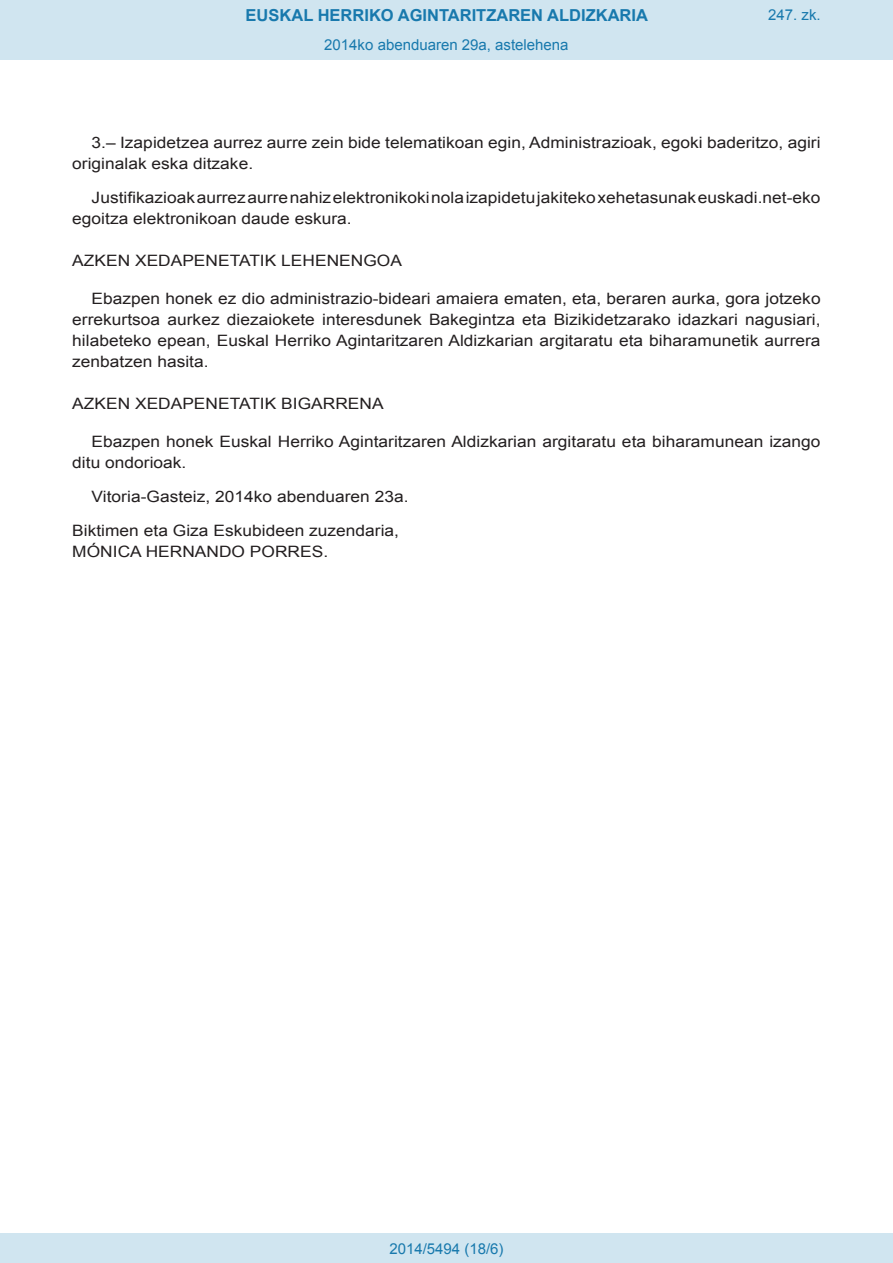
<style>
.page{position:relative;width:893px;height:1263px;background:#fff}
.page>*{position:absolute;margin:0;border:0;box-sizing:border-box;transform-origin:0 0}
.t1{font:700 16.5px "Arial";color:#1879ad}
.BOPVDetalle{font:15.6px/21px "Arial";color:#231f20;scale:1.11 1}
.BOPVDisposicion{font:15.6px "Arial";color:#231f20;scale:1.11 1}
.BOPVFirmaLugFec{font:15.6px "Arial";color:#231f20;scale:1.11 1}
.BOPVFirmaPuesto{font:15.6px "Arial";color:#231f20;scale:1.11 1}
.BOPVFirmaNombre{font:15.6px "Arial";color:#231f20;scale:1.11 1}
.Paginacion_Centro{font:15px "Arial";color:#1879ad}
</style>
<div class="page">
<div style="left:0;top:0;width:893px;height:60px;background:#d0e5f0"></div>
<div style="left:0;top:1233px;width:893px;height:30px;background:#d0e5f0"></div>
<p class="t1" style="left:246px;top:4px;width:404px">EUSKAL HERRIKO AGINTARITZAREN ALDIZKARIA</p>
<p class="Paginacion_Centro" style="left:324px;top:35px;width:246px">2014ko abenduaren 29a, astelehena</p>
<p class="Paginacion_Centro" style="left:768px;top:5px;width:54px">247. zk.</p>
<p class="BOPVDetalle" style="left:72px;top:132px;width:676px;text-indent:19px">3.– Izapidetzea aurrez aurre zein bide telematikoan egin, Administrazioak, egoki baderitzo, agiri originalak eska ditzake.</p>
<p class="BOPVDetalle" style="left:72px;top:187px;width:676px;text-indent:19px">Justifikazioak aurrez aurre nahiz elektronikoki nola izapidetu jakiteko xehetasunak euskadi.net-eko egoitza elektronikoan daude eskura.</p>
<p class="BOPVDisposicion" style="left:72px;top:250px;width:298px">AZKEN XEDAPENETATIK LEHENENGOA</p>
<p class="BOPVDetalle" style="left:72px;top:288px;width:676px;text-align:justify;text-indent:19px">Ebazpen honek ez dio administrazio-bideari amaiera ematen, eta, beraren aurka, gora jotzeko errekurtsoa aurkez diezaiokete interesdunek Bakegintza eta Bizikidetzarako idazkari nagusiari, hilabeteko epean, Euskal Herriko Agintaritzaren Aldizkarian argitaratu eta biharamunetik aurrera zenbatzen hasita.</p>
<p class="BOPVDisposicion" style="left:72px;top:394px;width:282px">AZKEN XEDAPENETATIK BIGARRENA</p>
<p class="BOPVDetalle" style="left:72px;top:432px;width:676px;text-indent:19px">Ebazpen honek Euskal Herriko Agintaritzaren Aldizkarian argitaratu eta biharamunean izango ditu ondorioak.</p>
<p class="BOPVFirmaLugFec" style="left:92px;top:486px;width:287px">Vitoria-Gasteiz, 2014ko abenduaren 23a.</p>
<p class="BOPVFirmaPuesto" style="left:72px;top:520px;width:296px">Biktimen eta Giza Eskubideen zuzendaria,</p>
<p class="BOPVFirmaNombre" style="left:72px;top:541px;width:232px">MÓNICA HERNANDO PORRES.</p>
<p class="Paginacion_Centro" style="left:389px;top:1238px;width:116px">2014/5494 (18/6)</p>
</div>
